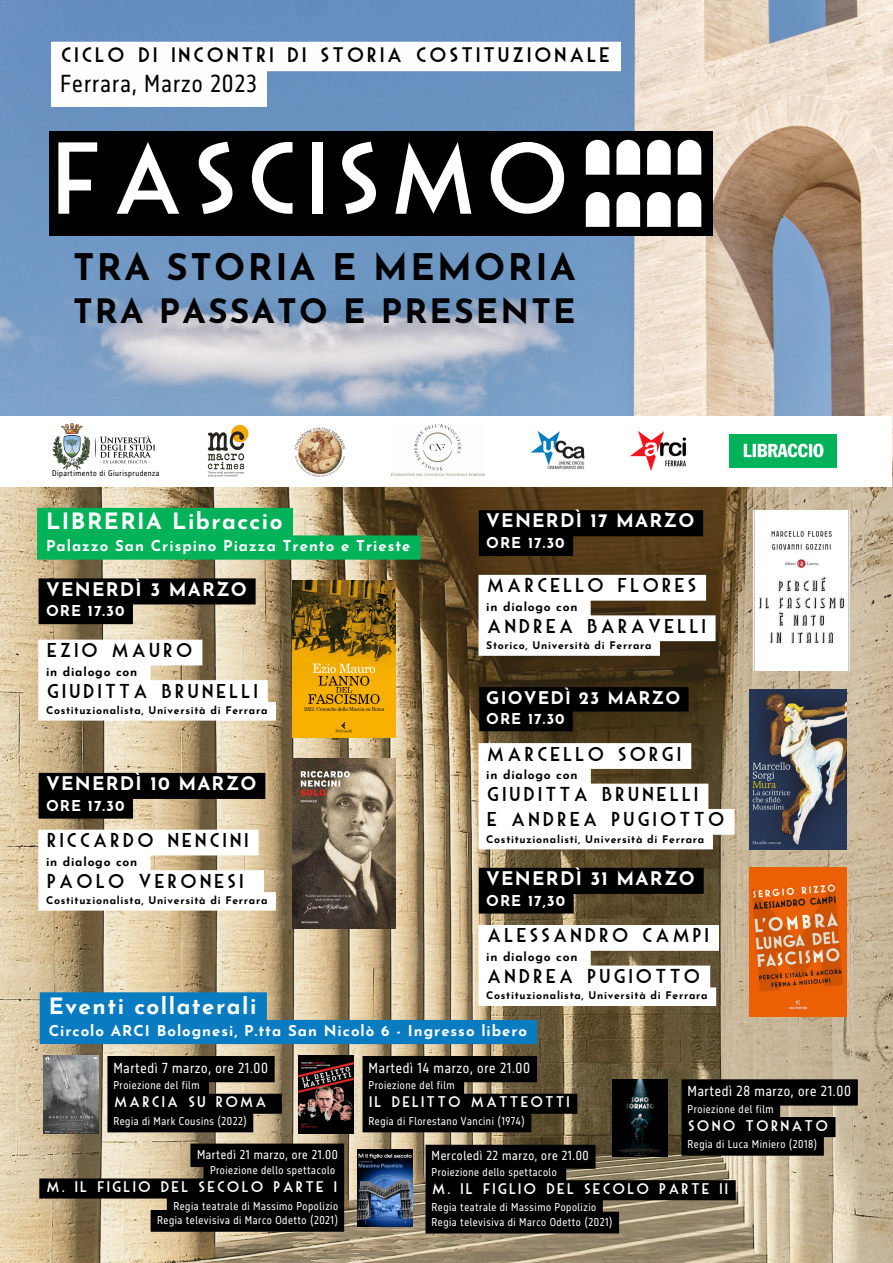
<style>
.page{position:relative;width:893px;height:1263px;background:#fff}
.page>*{position:absolute;margin:0;border:0;box-sizing:border-box;transform-origin:0 0}
.t1{font:99.23px "Mouse Deco";color:#fff}
.t2{font:700 36.6px "Josefin Sans";letter-spacing:.065em;color:#000}
.t3{font:700 33.6px "Josefin Sans";letter-spacing:.065em;color:#000}
.t4{font:22.8px "November Condensed DL";letter-spacing:.05em;color:#000}
.t5{font:700 22.5px "Josefin Sans";letter-spacing:.065em;color:#fefefe}
.t6{font:700 22.5px "Josefin Sans";letter-spacing:.065em;color:#fff}
.t7{font:20.4px "Mouse Deco";letter-spacing:.05em;color:#000}
.t8{font:19.5px/25.3px "Mouse Deco";letter-spacing:.065em;color:#000}
.t9{font:700 18.75px "Josefin Sans";letter-spacing:.065em;color:#fefefe}
.t10{font:700 17.48px "Josefin Sans";letter-spacing:.065em;color:#fefefe}
.t11{font:700 15px "Josefin Sans";letter-spacing:.065em;color:#fefefe}
.t12{font:15px "Mouse Deco";letter-spacing:.05em;color:#fefefe}
.t13{font:700 15px "Josefin Sans";letter-spacing:.065em;color:#fff}
.t14{font:15px "Mouse Deco";letter-spacing:.05em;color:#fff}
.t15{font:13.5px "November Condensed DL";letter-spacing:.05em;color:#fefefe}
.t16{font:13.42px "November Condensed DL";letter-spacing:.05em;color:#fefefe}
.t17{font:12.15px "November Condensed DL";letter-spacing:.05em;color:#fefefe}
.t18{font:700 12px "Josefin Sans";letter-spacing:.065em;color:#000}
.t19{font:11.77px "November Condensed DL";letter-spacing:.05em;color:#fff}
.t20{font:10.5px/14.6px "November Condensed DL";letter-spacing:.05em;color:#fefefe}
.t21{font:700 10.5px "Josefin Sans";letter-spacing:.065em;color:#000}
.t22{font:10.5px/14.6px "November Condensed DL";letter-spacing:.05em;color:#fff;text-align:right}
.t23{font:7.57px "November Condensed DL";letter-spacing:.065em;color:#000}
</style>
<div class="page">
<img style="left:0;top:460px;width:893px;height:803px">
<img style="left:0;top:0;width:893px;height:460px">
<div style="left:0;top:416px;width:891px;height:71px;background:#fff"></div>
<img style="left:294px;top:427px;width:52px;height:50px">
<img style="left:530px;top:432px;width:55px;height:37px">
<img style="left:729px;top:434px;width:107px;height:33px">
<img style="left:630px;top:431px;width:55px;height:40px">
<img style="left:391px;top:425px;width:94px;height:51px">
<img style="left:52px;top:423px;width:104px;height:47px">
<img style="left:207px;top:424px;width:42px;height:53px">
<div style="left:49px;top:131px;width:663px;height:105px;background:#000"></div>
<svg style="left:586px;top:140px;width:23px;height:35px"></svg>
<svg style="left:616px;top:140px;width:24px;height:35px"></svg>
<svg style="left:647px;top:140px;width:24px;height:35px"></svg>
<svg style="left:677px;top:140px;width:24px;height:35px"></svg>
<svg style="left:586px;top:192px;width:23px;height:35px"></svg>
<svg style="left:616px;top:192px;width:24px;height:35px"></svg>
<svg style="left:647px;top:192px;width:24px;height:35px"></svg>
<svg style="left:677px;top:192px;width:24px;height:35px"></svg>
<svg style="left:51px;top:42px;width:570px;height:65px"></svg>
<img style="left:43px;top:1055px;width:55px;height:79px">
<svg style="left:107px;top:1056px;width:175px;height:76px;background:#171511"></svg>
<img style="left:293px;top:580px;width:103px;height:158px">
<svg style="left:39px;top:578px;width:217px;height:46px;background:#322d25"></svg>
<svg style="left:38px;top:640px;width:238px;height:80px"></svg>
<img style="left:298px;top:1055px;width:55px;height:79px">
<img style="left:293px;top:759px;width:103px;height:166px">
<svg style="left:39px;top:773px;width:226px;height:46px;background:#342f26"></svg>
<svg style="left:38px;top:830px;width:238px;height:80px"></svg>
<svg style="left:37px;top:508px;width:383px;height:52px;background:#19a658"></svg>
<img style="left:357px;top:1149px;width:5px;height:77px">
<svg style="left:39px;top:1143px;width:305px;height:89px;background:#453f34"></svg>
<img style="left:753px;top:511px;width:97px;height:159px">
<svg style="left:479px;top:510px;width:224px;height:46px;background:#160f06"></svg>
<svg style="left:478px;top:575px;width:237px;height:81px"></svg>
<img style="left:749px;top:689px;width:97px;height:160px">
<svg style="left:479px;top:687px;width:209px;height:44px;background:#100c05"></svg>
<svg style="left:478px;top:743px;width:256px;height:106px"></svg>
<svg style="left:362px;top:1056px;width:496px;height:177px;background:#474237"></svg>
<img style="left:749px;top:868px;width:97px;height:148px">
<svg style="left:479px;top:868px;width:224px;height:45px;background:#16120a"></svg>
<svg style="left:40px;top:925px;width:679px;height:119px"></svg>
<h3 class="t7" style="left:60px;top:47px;width:552px">CICLO DI INCONTRI DI STORIA COSTITUZIONALE</h3>
<h3 class="t4" style="left:60px;top:68px;width:198px">Ferrara, Marzo 2023</h3>
<h1 class="t1" style="left:49px;top:141px;width:526px">FASCISMO</h1>
<h2 class="t2" style="left:73px;top:253px;width:504px">TRA STORIA E MEMORIA</h2>
<h3 class="t3" style="left:73px;top:298px;width:504px">TRA PASSATO E PRESENTE</h3>
<p class="t23" style="left:52px;top:468px;width:109px">Dipartimento di Giurisprudenza</p>
<h3 class="t9" style="left:486px;top:513px;width:209px">VENERDÌ 17 MARZO</h3>
<h3 class="t11" style="left:486px;top:537px;width:80px">ORE 17.30</h3>
<h3 class="t8" style="left:486px;top:574px;width:212px">MARCELLO FLORES</h3>
<p class="t18" style="left:486px;top:602px;width:93px">in dialogo con</p>
<h3 class="t8" style="left:486px;top:615px;width:222px">ANDREA BARAVELLI</h3>
<p class="t21" style="left:486px;top:641px;width:167px">Storico, Università di Ferrara</p>
<h3 class="t5" style="left:46px;top:512px;width:238px">LIBRERIA Libraccio</h3>
<h3 class="t11" style="left:46px;top:540px;width:366px">Palazzo San Crispino Piazza Trento e Trieste</h3>
<h3 class="t9" style="left:46px;top:582px;width:202px">VENERDÌ 3 MARZO</h3>
<h3 class="t11" style="left:46px;top:605px;width:80px">ORE 17.30</h3>
<h3 class="t8" style="left:46px;top:639px;width:149px">EZIO MAURO</h3>
<p class="t18" style="left:46px;top:667px;width:93px">in dialogo con</p>
<h3 class="t8" style="left:46px;top:680px;width:214px">GIUDITTA BRUNELLI</h3>
<p class="t21" style="left:46px;top:706px;width:223px">Costituzionalista, Università di Ferrara</p>
<h3 class="t10" style="left:486px;top:690px;width:195px">GIOVEDÌ 23 MARZO</h3>
<h3 class="t11" style="left:486px;top:712px;width:80px">ORE 17.30</h3>
<h3 class="t8" style="left:486px;top:743px;width:197px">MARCELLO SORGI</h3>
<p class="t18" style="left:486px;top:770px;width:93px">in dialogo con</p>
<h3 class="t8" style="left:486px;top:783px;width:240px">GIUDITTA BRUNELLI<br>E ANDREA PUGIOTTO</h3>
<p class="t21" style="left:486px;top:835px;width:219px">Costituzionalisti, Università di Ferrara</p>
<h3 class="t9" style="left:46px;top:776px;width:212px">VENERDÌ 10 MARZO</h3>
<h3 class="t11" style="left:46px;top:800px;width:80px">ORE 17.30</h3>
<h3 class="t8" style="left:46px;top:829px;width:205px">RICCARDO NENCINI</h3>
<p class="t18" style="left:46px;top:857px;width:93px">in dialogo con</p>
<h3 class="t8" style="left:46px;top:870px;width:200px">PAOLO VERONESI</h3>
<p class="t21" style="left:46px;top:896px;width:223px">Costituzionalista, Università di Ferrara</p>
<h3 class="t9" style="left:486px;top:871px;width:210px">VENERDÌ 31 MARZO</h3>
<h3 class="t11" style="left:486px;top:894px;width:80px">ORE 17,30</h3>
<h3 class="t8" style="left:486px;top:925px;width:225px">ALESSANDRO CAMPI</h3>
<p class="t18" style="left:486px;top:952px;width:93px">in dialogo con</p>
<h3 class="t8" style="left:486px;top:965px;width:216px">ANDREA PUGIOTTO</h3>
<p class="t21" style="left:486px;top:991px;width:223px">Costituzionalista, Università di Ferrara</p>
<h3 class="t6" style="left:49px;top:997px;width:209px">Eventi collaterali</h3>
<h3 class="t13" style="left:49px;top:1024px;width:480px">Circolo ARCI Bolognesi, P.tta San Nicolò 6 - Ingresso libero</h3>
<p class="t16" style="left:113px;top:1059px;width:156px">Martedì 7 marzo, ore 21.00</p>
<p class="t20" style="left:113px;top:1079px;width:88px">Proiezione del film</p>
<h3 class="t12" style="left:113px;top:1096px;width:155px">MARCIA SU ROMA</h3>
<p class="t20" style="left:113px;top:1114px;width:135px">Regia di Mark Cousins (2022)</p>
<p class="t19" style="left:197px;top:1146px;width:142px">Martedì 21 marzo, ore 21.00</p>
<p class="t22" style="left:210px;top:1163px;width:127px">Proiezione dello spettacolo</p>
<h3 class="t14" style="left:46px;top:1181px;width:293px">M. IL FIGLIO DEL SECOLO PARTE I</h3>
<p class="t22" style="left:157px;top:1199px;width:182px">Regia teatrale di Massimo Popolizio<br>Regia televisiva di Marco Odetto (2021)</p>
<p class="t15" style="left:368px;top:1058px;width:163px">Martedì 14 marzo, ore 21.00</p>
<p class="t20" style="left:368px;top:1079px;width:88px">Proiezione del film</p>
<h3 class="t12" style="left:368px;top:1096px;width:203px">IL DELITTO MATTEOTTI</h3>
<p class="t20" style="left:368px;top:1114px;width:158px">Regia di Florestano Vancini (1974)</p>
<p class="t15" style="left:687px;top:1082px;width:165px">Martedì 28 marzo, ore 21.00</p>
<p class="t20" style="left:687px;top:1102px;width:88px">Proiezione del film</p>
<h3 class="t12" style="left:687px;top:1120px;width:143px">SONO TORNATO</h3>
<p class="t20" style="left:687px;top:1137px;width:131px">Regia di Luca Miniero (2018)</p>
<p class="t17" style="left:431px;top:1147px;width:159px">Mercoledì 22 marzo, ore 21.00</p>
<p class="t20" style="left:431px;top:1165px;width:127px">Proiezione dello spettacolo</p>
<h3 class="t12" style="left:431px;top:1183px;width:299px">M. IL FIGLIO DEL SECOLO PARTE II</h3>
<p class="t20" style="left:431px;top:1200px;width:182px">Regia teatrale di Massimo Popolizio<br>Regia televisiva di Marco Odetto (2021)</p>
</div>
